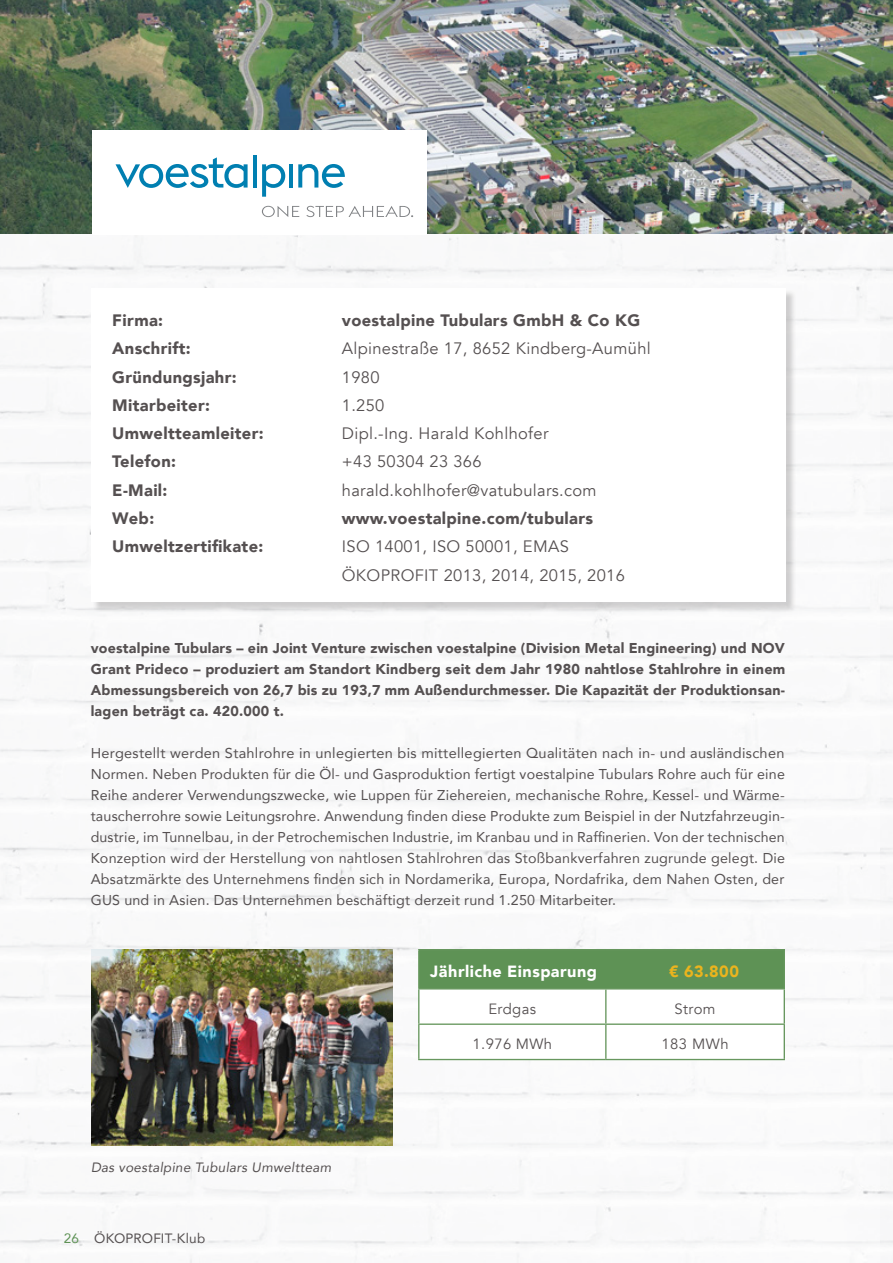
<style>
.page{position:relative;width:893px;height:1263px;background:#fff}
.page>*{position:absolute;margin:0;border:0;box-sizing:border-box;transform-origin:0 0}
.t1{font:16.5px/28.8px "Avenir";letter-spacing:.02em;color:#555051}
.U1_betriebe_für_inha{font:900 16.5px "Avenir";letter-spacing:.02em;color:#555051}
.t2{font:900 16.2px "Avenir";letter-spacing:.03em;color:#fff}
.t3{font:900 16.2px "Avenir";color:#ebb41e}
.t4{font:14.85px "Avenir";letter-spacing:.03em;color:#555051}
.CPC_Fliess{font:14.25px/21px "Avenir";letter-spacing:.015em;color:#555051;text-align:justify}
.CPC_Fliess-2{font:900 14.25px/21px "Avenir";letter-spacing:.015em;color:#555051;text-align:justify}
.t5{font:italic 13.5px "Avenir";letter-spacing:.02em;color:#555051}
.t6{font:13.5px "Avenir";letter-spacing:.015em;color:#555051}
.s1{color:#5e9255}
</style>
<div class="page">
<img style="left:0;top:235px;width:893px;height:1028px">
<img style="left:0;top:0;width:893px;height:234px">
<div style="left:92px;top:289px;width:704px;height:323px;background:#231f20;opacity:.2"></div>
<div style="left:91px;top:288px;width:694px;height:314px;background:#fff"></div>
<img style="left:92px;top:949px;width:301px;height:196px">
<div style="left:419px;top:950px;width:365px;height:39px;background:#5e9255"></div>
<svg style="left:419px;top:989px;width:365px;height:70px"></svg>
<hr style="left:418px;top:950px;width:1px;height:38px;background:#67975e">
<hr style="left:418px;top:949px;width:188px;height:1px;background:#67975e">
<hr style="left:606px;top:949px;width:179px;height:1px;background:#67975e">
<hr style="left:784px;top:950px;width:1px;height:38px;background:#67975e">
<hr style="left:605px;top:989px;width:1px;height:34px;background:#67975e">
<hr style="left:605px;top:1025px;width:1px;height:34px;background:#67975e">
<hr style="left:418px;top:1023px;width:188px;height:2px;background:#67975e">
<hr style="left:606px;top:1023px;width:179px;height:2px;background:#67975e">
<hr style="left:418px;top:989px;width:1px;height:34px;background:#67975e">
<hr style="left:418px;top:988px;width:188px;height:1px;background:#67975e">
<hr style="left:606px;top:988px;width:179px;height:1px;background:#67975e">
<hr style="left:784px;top:989px;width:1px;height:34px;background:#67975e">
<hr style="left:418px;top:1025px;width:1px;height:34px;background:#67975e">
<hr style="left:418px;top:1059px;width:188px;height:1px;background:#67975e">
<hr style="left:784px;top:1025px;width:1px;height:34px;background:#67975e">
<hr style="left:606px;top:1059px;width:179px;height:1px;background:#67975e">
<div style="left:92px;top:131px;width:335px;height:104px;background:#fff"></div>
<svg style="left:116px;top:157px;width:132px;height:31px"></svg>
<hr style="left:253px;top:155px;width:4px;height:33px;background:#007fb1">
<svg style="left:262px;top:164px;width:23px;height:33px"></svg>
<hr style="left:289px;top:164px;width:4px;height:24px;background:#007fb1">
<svg style="left:298px;top:164px;width:47px;height:24px"></svg>
<svg style="left:262px;top:206px;width:37px;height:11px"></svg>
<svg style="left:306px;top:206px;width:107px;height:11px"></svg>
<p class="U1_betriebe_für_inha" style="left:112px;top:306px;width:52px">Firma:</p>
<p class="U1_betriebe_für_inha" style="left:342px;top:306px;width:300px">voestalpine Tubulars GmbH &amp; Co KG</p>
<p class="U1_betriebe_für_inha" style="left:112px;top:334px;width:80px">Anschrift:</p>
<p class="t1" style="left:342px;top:334px;width:310px">Alpinestraße 17, 8652 Kindberg-Aumühl</p>
<p class="U1_betriebe_für_inha" style="left:112px;top:363px;width:126px">Gründungsjahr:</p>
<p class="t1" style="left:342px;top:363px;width:39px">1980</p>
<p class="U1_betriebe_für_inha" style="left:112px;top:391px;width:99px">Mitarbeiter:</p>
<p class="t1" style="left:342px;top:391px;width:44px">1.250</p>
<p class="U1_betriebe_für_inha" style="left:112px;top:419px;width:153px">Umweltteamleiter:</p>
<p class="t1" style="left:342px;top:419px;width:208px">Dipl.-Ing. Harald Kohlhofer</p>
<p class="U1_betriebe_für_inha" style="left:112px;top:448px;width:65px">Telefon:</p>
<p class="t1" style="left:342px;top:448px;width:141px">+43 50304 23 366</p>
<p class="U1_betriebe_für_inha" style="left:112px;top:476px;width:57px">E-Mail:</p>
<p class="t1" style="left:342px;top:476px;width:256px">harald.kohlhofer@vatubulars.com</p>
<p class="U1_betriebe_für_inha" style="left:112px;top:504px;width:43px">Web:</p>
<p class="U1_betriebe_für_inha" style="left:342px;top:504px;width:253px">www.voestalpine.com/tubulars</p>
<p class="U1_betriebe_für_inha" style="left:112px;top:532px;width:153px">Umweltzertifikate:</p>
<p class="t1" style="left:342px;top:533px;width:285px">ISO 14001, ISO 50001, EMAS<br>ÖKOPROFIT 2013, 2014, 2015, 2016</p>
<p class="CPC_Fliess-2" style="left:91px;top:637px;width:696px">voestalpine Tubulars – ein Joint Venture zwischen voestalpine (Division Metal Engineering) und NOV Grant Prideco – produziert am Standort Kindberg seit dem Jahr 1980 nahtlose Stahlrohre in einem Abmessungsbereich von 26,7 bis zu 193,7 mm Außendurchmesser. Die Kapazität der Produktionsan&shy;lagen beträgt ca. 420.000 t.</p>
<p class="CPC_Fliess" style="left:91px;top:742px;width:696px">Hergestellt werden Stahlrohre in unlegierten bis mittellegierten Qualitäten nach in- und ausländischen Normen. Neben Produkten für die Öl- und Gasproduktion fertigt voestalpine Tubulars Rohre auch für eine Reihe anderer Verwendungszwecke, wie Luppen für Ziehereien, mechanische Rohre, Kessel- und Wärme&shy;tauscherrohre sowie Leitungsrohre. Anwendung finden diese Produkte zum Beispiel in der Nutzfahrzeugin&shy;dustrie, im Tunnelbau, in der Petrochemischen Industrie, im Kranbau und in Raffinerien. Von der technischen Konzeption wird der Herstellung von nahtlosen Stahlrohren das Stoßbankverfahren zugrunde gelegt. Die Absatzmärkte des Unternehmens finden sich in Nordamerika, Europa, Nordafrika, dem Nahen Osten, der GUS und in Asien. Das Unternehmen beschäftigt derzeit rund 1.250 Mitarbeiter.</p>
<p class="t5" style="left:91px;top:1159px;width:242px">Das voestalpine Tubulars Umweltteam</p>
<p class="t6" style="left:64px;top:1228px;width:143px"><span class="s1">26</span> ÖKOPROFIT-Klub</p>
<p class="t2" style="left:430px;top:958px;width:168px">Jährliche Einsparung</p>
<p class="t3" style="left:669px;top:958px;width:71px">€ 63.800</p>
<p class="t4" style="left:488px;top:1000px;width:49px">Erdgas</p>
<p class="t4" style="left:674px;top:1000px;width:43px">Strom</p>
<p class="t4" style="left:473px;top:1035px;width:81px">1.976 MWh</p>
<p class="t4" style="left:661px;top:1035px;width:69px">183 MWh</p>
</div>
